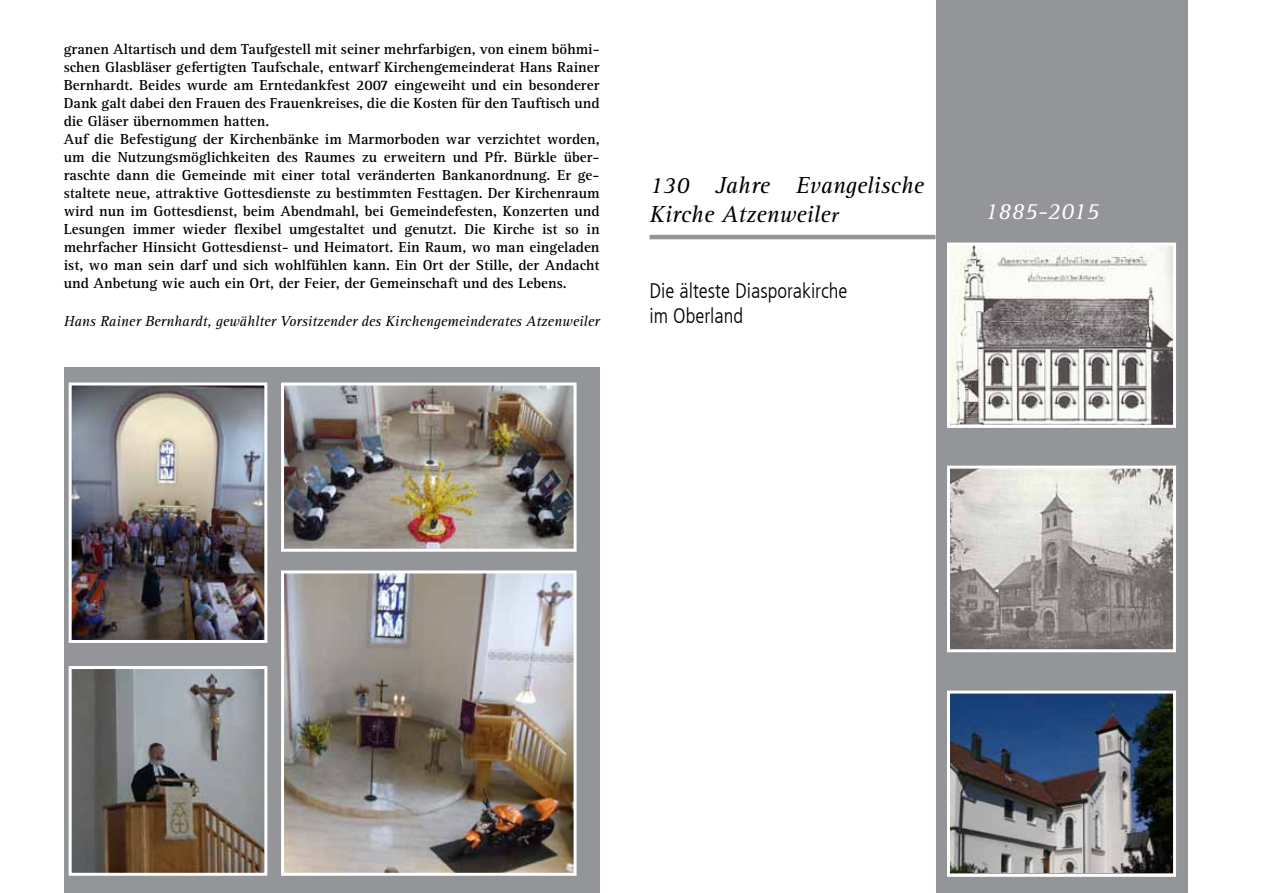
<style>
.page{position:relative;width:1263px;height:893px;background:#fff}
.page>*{position:absolute;margin:0;border:0;box-sizing:border-box;transform-origin:0 0}
.t1{font:italic 24px/28.8px "Agfa Rotis Serif";color:#000}
.t2{font:italic 24px "Agfa Rotis Serif";color:#fff}
.t3{font:300 condensed 21px/25.2px "Frutiger LT";color:#000}
.t4{font:700 15px/18px "Agfa Rotis Serif";color:#000}
.t5{font:italic 15px "Agfa Rotis Serif";color:#000}
.s1{font-size:21px}
</style>
<div class="page">
<div style="left:935px;top:0;width:252px;height:893px;background:#939598"></div>
<div style="left:64px;top:368px;width:536px;height:525px;background:#939598"></div>
<img style="left:951px;top:247px;width:221px;height:177px">
<div style="left:947px;top:243px;width:229px;height:185px;border:3px solid #fff"></div>
<img style="left:951px;top:470px;width:221px;height:178px">
<div style="left:947px;top:466px;width:229px;height:186px;border:3px solid #fff"></div>
<img style="left:951px;top:695px;width:221px;height:178px">
<div style="left:947px;top:691px;width:229px;height:186px;border:3px solid #fff"></div>
<hr style="left:649px;top:235px;width:286px;height:4px;background:#939598">
<img style="left:73px;top:386px;width:190px;height:253px">
<div style="left:69px;top:382px;width:198px;height:261px;border:3px solid #fff"></div>
<img style="left:73px;top:670px;width:190px;height:202px">
<div style="left:69px;top:666px;width:198px;height:210px;border:3px solid #fff"></div>
<img style="left:285px;top:386px;width:287px;height:162px">
<div style="left:281px;top:382px;width:295px;height:170px;border:3px solid #fff"></div>
<img style="left:285px;top:574px;width:287px;height:298px">
<div style="left:281px;top:570px;width:295px;height:306px;border:3px solid #fff"></div>
<p class="t4" style="left:64px;top:40px;width:537px">granen Altartisch und dem Taufgestell mit seiner mehrfarbigen, von einem böhmi&shy;schen Glasbläser gefertigten Taufschale, entwarf Kirchengemeinderat Hans Rainer Bernhardt. Beides wurde am Erntedankfest 2007 eingeweiht und ein besonderer Dank galt dabei den Frauen des Frauenkreises, die die Kosten für den Tauftisch und die Gläser übernommen hatten.<br>Auf die Befestigung der Kirchenbänke im Marmorboden war verzichtet worden, um die Nutzungsmöglichkeiten des Raumes zu erweitern und Pfr. Bürkle über&shy;raschte dann die Gemeinde mit einer total veränderten Bankanordnung. Er ge&shy;staltete neue, attraktive Gottesdienste zu bestimmten Festtagen. Der Kirchenraum wird nun im Gottesdienst, beim Abendmahl, bei Gemeindefesten, Konzerten und Lesungen immer wieder flexibel umgestaltet und genutzt. Die Kirche ist so in mehrfacher Hinsicht Gottesdienst- und Heimatort. Ein Raum, wo man eingeladen ist, wo man sein darf und sich wohlfühlen kann. Ein Ort der Stille, der Andacht und Anbetung wie auch ein Ort, der Feier, der Gemeinschaft und des Lebens.</p>
<p class="t5" style="left:64px;top:312px;width:537px">Hans Rainer Bernhardt, gewählter Vorsitzender des Kirchengemeinderates Atzenweiler</p>
<h1 class="t1" style="left:649px;top:172px;width:276px">130 Jahre Evangelische<br>Kirche Atzenweile<span class="s1">r</span></h1>
<h2 class="t3" style="left:649px;top:278px;width:199px">Die älteste Diasporakirche im Oberland</h2>
<h1 class="t2" style="left:984px;top:197px;width:117px">1885-2015</h1>
</div>
